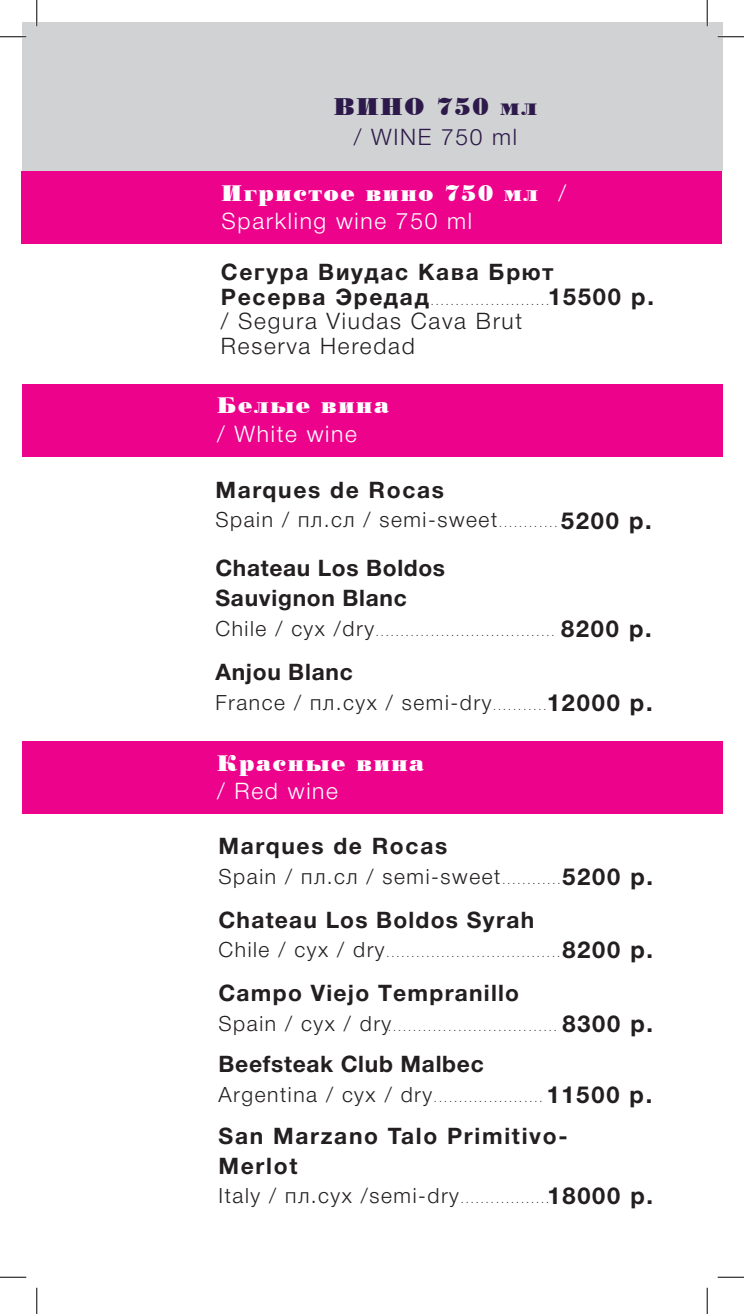
<style>
.page{position:relative;width:744px;height:1314px;background:#fff}
.page>*{position:absolute;margin:0;border:0;box-sizing:border-box;transform-origin:0 0}
.t1{font:24.5px "Poster Bodoni BT";letter-spacing:.075em;color:#2d1a4a}
.t2{font:700 23.62px "Helvetica Neue Cyr";letter-spacing:.075em;color:#231f20}
.t3{font:700 22.75px/29.8px "Helvetica Neue Cyr";letter-spacing:.075em;color:#231f20}
.t4{font:700 22.75px/29.8px "Helvetica Neue Cyr";letter-spacing:.03em;color:#231f20}
.t5{font:700 22.75px "Helvetica Neue Cyr";letter-spacing:.055em;color:#231f20}
.t6{font:22.75px "Poster Bodoni BT";letter-spacing:.075em;color:#fff}
.t7{font:300 22.75px "Helvetica Neue Cyr";letter-spacing:.075em;color:#fff}
.t8{font:300 22.75px/24.5px "Helvetica Neue Cyr";letter-spacing:.075em;color:#231f20}
.t9{font:300 22.75px "Helvetica Neue Cyr";letter-spacing:.075em;color:#2d1a4a}
.t10{font:300 21px "Helvetica Neue Cyr";letter-spacing:.075em;color:#231f20}
.t11{font:300 10.5px "Helvetica Neue Cyr";color:#231f20}
.s1{font-family:"Helvetica Neue Cyr";font-weight:300}
.s2{font-weight:700;font-size:22.75px}
.s3{font-size:10.5px}
.s4{font-size:21px}
</style>
<div class="page">
<div style="left:22px;top:22px;width:699px;height:149px;background:#d1d2d4"></div>
<div style="left:22px;top:384px;width:699px;height:73px;background:#ed028c"></div>
<div style="left:22px;top:741px;width:699px;height:72px;background:#ed028c"></div>
<hr style="left:0;top:36px;width:26px;height:2px;background:#fff">
<hr style="left:717px;top:36px;width:26px;height:2px;background:#fff">
<hr style="left:36px;top:0;width:2px;height:26px;background:#fff">
<hr style="left:705px;top:0;width:3px;height:26px;background:#fff">
<svg style="left:0;top:36px;width:26px;height:1px"></svg>
<svg style="left:717px;top:36px;width:26px;height:1px"></svg>
<svg style="left:0;top:1277px;width:26px;height:1px"></svg>
<svg style="left:717px;top:1277px;width:26px;height:1px"></svg>
<svg style="left:36px;top:0;width:1px;height:26px"></svg>
<svg style="left:36px;top:1287px;width:1px;height:27px"></svg>
<svg style="left:706px;top:0;width:1px;height:26px"></svg>
<svg style="left:706px;top:1287px;width:1px;height:27px"></svg>
<div style="left:22px;top:171px;width:699px;height:72px;background:#ed028c"></div>
<h1 class="t1" style="left:333px;top:89px;width:205px">ВИНО 750 мл</h1>
<h3 class="t9" style="left:353px;top:124px;width:165px">/ WINE 750 ml</h3>
<h3 class="t6" style="left:221px;top:177px;width:346px">Игристое вино 750 мл <span class="s1">/</span></h3>
<h3 class="t7" style="left:221px;top:209px;width:252px">Sparkling wine 750 ml</h3>
<h3 class="t3" style="left:221px;top:257px;width:334px">Сегура Виудас Кава Брют</h3>
<p class="t11" style="left:221px;top:295px;width:329px"><span class="s2">Ресерва Эредад</span>........................</p>
<h3 class="t8" style="left:221px;top:309px;width:302px">/ Segura Viudas Cava Brut<br>Reserva Heredad</h3>
<h2 class="t2" style="left:548px;top:284px;width:107px">15500 р.</h2>
<h3 class="t6" style="left:217px;top:388px;width:173px">Белые вина</h3>
<h3 class="t7" style="left:217px;top:422px;width:141px">/ White wine</h3>
<h3 class="t3" style="left:215px;top:475px;width:230px">Marques de Rocas</h3>
<h3 class="t10" style="left:215px;top:508px;width:343px">Spain / пл.сл / semi-sweet<span class="s3">. . . . .. . .. . . .</span></h3>
<h3 class="t4" style="left:215px;top:554px;width:231px">Chateau Los Boldos<br>Sauvignon Blanc</h3>
<p class="t11" style="left:215px;top:626px;width:340px"><span class="s4">Chile / сух /dry</span>....................................</p>
<h3 class="t4" style="left:215px;top:657px;width:139px">Anjou Blanc</h3>
<h3 class="t10" style="left:215px;top:690px;width:332px">France / пл.сух / semi-dry<span class="s3">. . . . .. . .. . .</span></h3>
<h2 class="t2" style="left:561px;top:507px;width:92px">5200 р.</h2>
<h2 class="t2" style="left:561px;top:616px;width:92px">8200 р.</h2>
<h2 class="t2" style="left:546px;top:689px;width:107px">12000 р.</h2>
<h3 class="t6" style="left:217px;top:747px;width:208px">Красные вина</h3>
<h3 class="t7" style="left:217px;top:778px;width:122px">/ Red wine</h3>
<h3 class="t3" style="left:218px;top:831px;width:230px">Marques de Rocas</h3>
<h3 class="t10" style="left:218px;top:865px;width:343px">Spain / пл.сл / semi-sweet<span class="s3">. . . . .. . . . .. .</span></h3>
<h3 class="t5" style="left:218px;top:907px;width:317px">Chateau Los Boldos Syrah</h3>
<p class="t11" style="left:218px;top:948px;width:343px"><span class="s4">Chile / сух / dry</span>...................................</p>
<h2 class="t2" style="left:562px;top:863px;width:92px">5200 р.</h2>
<h2 class="t2" style="left:562px;top:937px;width:92px">8200 р.</h2>
<h3 class="t5" style="left:218px;top:980px;width:302px">Campo Viejo Tempranillo</h3>
<p class="t11" style="left:218px;top:1021px;width:339px"><span class="s4">Spain / сух / dry</span>..................................</p>
<h2 class="t2" style="left:562px;top:1010px;width:92px">8300 р.</h2>
<h3 class="t4" style="left:218px;top:1049px;width:266px">Beefsteak Club Malbec</h3>
<p class="t11" style="left:218px;top:1092px;width:325px"><span class="s4">Argentina / сух / dry</span>......................</p>
<h3 class="t3" style="left:218px;top:1121px;width:350px">San Marzano Talo Primitivo-<br>Merlot</h3>
<h3 class="t10" style="left:218px;top:1184px;width:332px">Italy / пл.сух /semi-dry<span class="s3">..................</span></h3>
<h2 class="t2" style="left:546px;top:1081px;width:107px">11500 р.</h2>
<h2 class="t2" style="left:547px;top:1182px;width:107px">18000 р.</h2>
</div>
